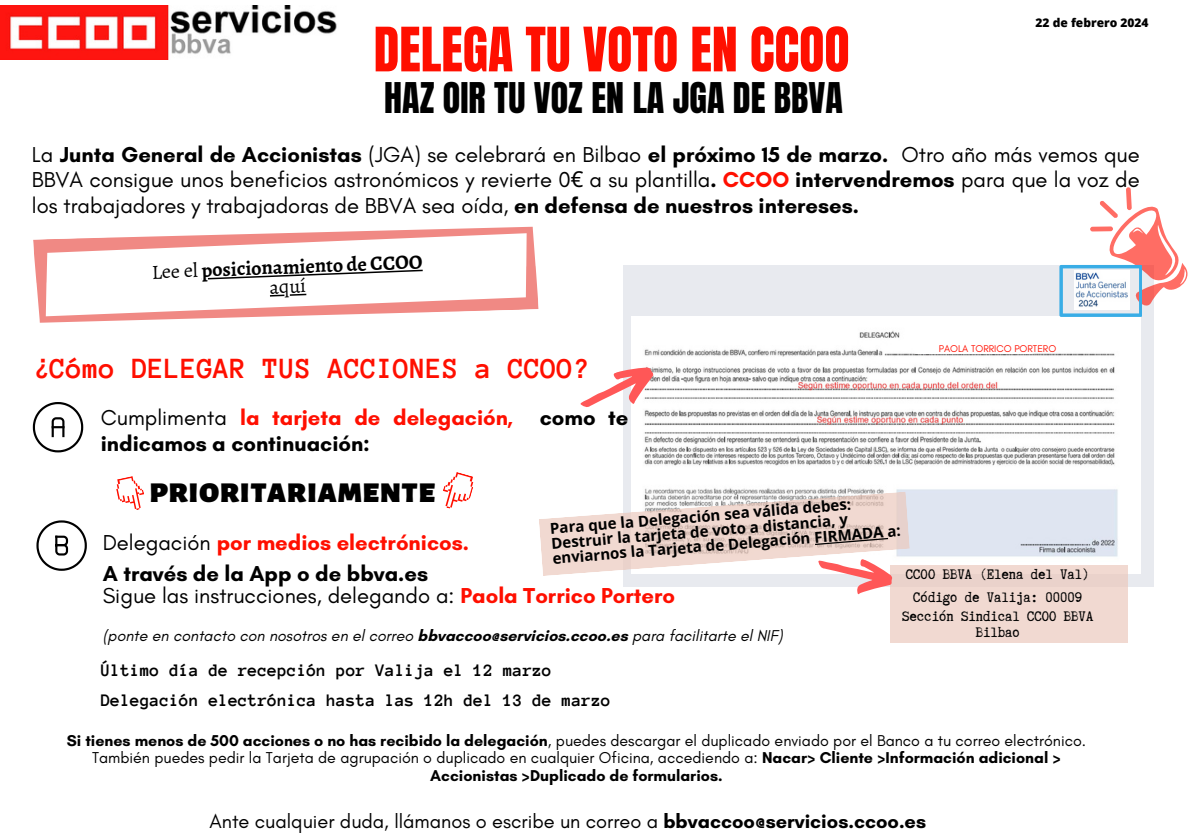
<style>
.page{position:relative;width:1191px;height:839px;background:#fff}
.page>*{position:absolute;margin:0;border:0;box-sizing:border-box;transform-origin:0 0}
.t1{font:52px "Anton";color:#ff0f00}
.t2{font:36px "Anton";color:#000}
.t3{font:900 36px "Alegreya Sans SC";color:#000}
.t4{font:700 30px "Anonymous Pro";color:#ff0f00}
.t5{font:22px/25.6px "Glacial Indifference";color:#000}
.t6{font:700 22px/25.6px "Glacial Indifference";color:#000}
.t7{font:700 22px "Glacial Indifference";color:#ff0f00}
.t8{font:700 20.2px "Alegreya";color:#000}
.t9{font:20.2px "Alegreya";color:#000}
.t10{font:20px "Glacial Indifference";color:#000}
.t11{font:700 18px "Anonymous Pro";color:#000}
.t12{font:16.6px/22px "Truetypewriter Polygl OTT";color:#000;text-align:center}
.t13{font:16px/17.4px "Glacial Indifference";color:#000;text-align:center}
.t14{font:italic 16px "Glacial Indifference";color:#000}
.t15{font:700 15px "Open Sans";color:#000}
.t16{font:800 12px "Open Sans";color:#000}
.t17{font:10px "Glacial Indifference";color:#ff0f00}
.s1{font-weight:700}
.s2{font-family:"Noto Sans"}
.s3{font-weight:700;color:#ff0f00}
.s4{font-weight:400}
.s5{color:#ff0f00}
.s6{font-weight:400;color:#000}
.s7{font-weight:700;font-style:normal}
</style>
<div class="page">
<img style="left:0;top:6px;width:337px;height:54px">
<div style="left:624px;top:265px;width:530px;height:321px;background:#e8eaef"></div>
<img style="left:632px;top:317px;width:508px;height:256px">
<svg style="left:33px;top:227px;width:506px;height:96px"></svg>
<svg style="left:32px;top:402px;width:51px;height:51px"></svg>
<svg style="left:36px;top:520px;width:51px;height:51px"></svg>
<svg style="left:580px;top:359px;width:81px;height:64px"></svg>
<svg style="left:1059px;top:187px;width:129px;height:130px"></svg>
<svg style="left:116px;top:476px;width:28px;height:34px"></svg>
<svg style="left:443px;top:472px;width:31px;height:37px"></svg>
<div style="left:912px;top:332px;width:124px;height:21px;background:#fff"></div>
<div style="left:890px;top:566px;width:237px;height:77px;background:#f1d9d1"></div>
<svg style="left:539px;top:491px;width:371px;height:104px"></svg>
<img style="left:1074px;top:270px;width:56px;height:39px">
<svg style="left:202px;top:270px;width:221px;height:10px"></svg>
<svg style="left:270px;top:294px;width:36px;height:2px"></svg>
<p class="t1" style="left:374px;top:12px;width:478px">DELEGA TU VOTO EN CCOO</p>
<p class="t2" style="left:384px;top:72px;width:460px">HAZ OIR TU VOZ EN LA JGA DE BBVA</p>
<p class="t16" style="left:1036px;top:14px;width:114px">22 de febrero 2024</p>
<p class="t5" style="left:32px;top:141px;width:1109px;text-align:justify">La <span class="s1">Junta General de Accionistas</span> (JGA) se celebrará en Bilbao <span class="s1">el próximo 15 de marzo.</span> Otro año más vemos que BBVA consigue unos beneficios astronómicos y revierte 0<span class="s2">€</span> a su plantilla<span class="s1">.</span> <span class="s3">CCOO</span> <span class="s1">intervendremos</span> para que la voz de los trabajadores y trabajadoras de BBVA sea oída, <span class="s1">en defensa de nuestros intereses.</span></p>
<h4 class="t8" style="left:151px;top:257px;width:272px;rotate:-2deg"><span class="s4">Lee el</span> posicionamiento de CCOO</h4>
<p class="t9" style="left:269px;top:273px;width:38px;rotate:-2deg">aquí</p>
<p class="t4" style="left:34px;top:353px;width:558px">¿Cómo DELEGAR TUS ACCIONES a CCOO?</p>
<p class="t6" style="left:101px;top:404px;width:529px"><span class="s4">Cumplimenta</span> <span class="s5">la tarjeta de delegación,</span> como te indicamos a continuación:</p>
<h4 class="t17" style="left:939px;top:342px;width:119px">PAOLA TORRICO PORTERO</h4>
<h1 class="t3" style="left:149px;top:472px;width:288px">prioritariamente</h1>
<h4 class="t7" style="left:103px;top:528px;width:368px"><span class="s6">Delegación</span> por medios electrónicos.</h4>
<p class="t5" style="left:103px;top:563px;width:574px;line-height:21.6px"><span class="s1">A través de la App o de bbva.es<br></span>Sigue las instrucciones, delegando a: <span class="s3">Paola Torrico Portero</span></p>
<p class="t14" style="left:103px;top:626px;width:682px">(ponte en contacto con nosotros en el correo <span class="s7">bbvaccoo@servicios.ccoo.es</span> para facilitarte el NIF)</p>
<h4 class="t15" style="left:549px;top:518px;width:303px;rotate:-5deg">Para que la Delegación sea válida debes:</h4>
<p class="t15" style="left:550px;top:533px;width:299px;rotate:-5deg">Destruir la tarjeta de voto a distancia, y</p>
<p class="t15" style="left:552px;top:549px;width:351px;rotate:-5deg">enviarnos la Tarjeta de Delegación FIRMADA a:</p>
<p class="t12" style="left:906px;top:563px;width:185px">CCOO BBVA (Elena del Val)<br>Código de Valija: 00009</p>
<p class="t12" style="left:902px;top:607px;width:193px;line-height:16.6px">Sección Sindical CCOO BBVA<br>Bilbao</p>
<p class="t11" style="left:101px;top:661px;width:453px">Último día de recepción por Valija el 12 marzo</p>
<h4 class="t11" style="left:101px;top:691px;width:512px">Delegación electrónica hasta las 12h del 13 de marzo</h4>
<p class="t13" style="left:67px;top:731px;width:1021px"><span class="s1">Si tienes menos de 500 acciones o no has recibido la delegación</span>, puedes descargar el duplicado enviado por el Banco a tu correo electrónico.<br>También puedes pedir la Tarjeta de agrupación o duplicado en cualquier Oficina, accediendo a: <span class="s1">Nacar&gt; Cliente &gt;Información adicional &gt;<br>Accionistas &gt;Duplicado de formularios.</span></p>
<p class="t10" style="left:210px;top:809px;width:718px">Ante cualquier duda, llámanos o escribe un correo a <span class="s1">bbvaccoo@servicios.ccoo.es</span></p>
</div>
